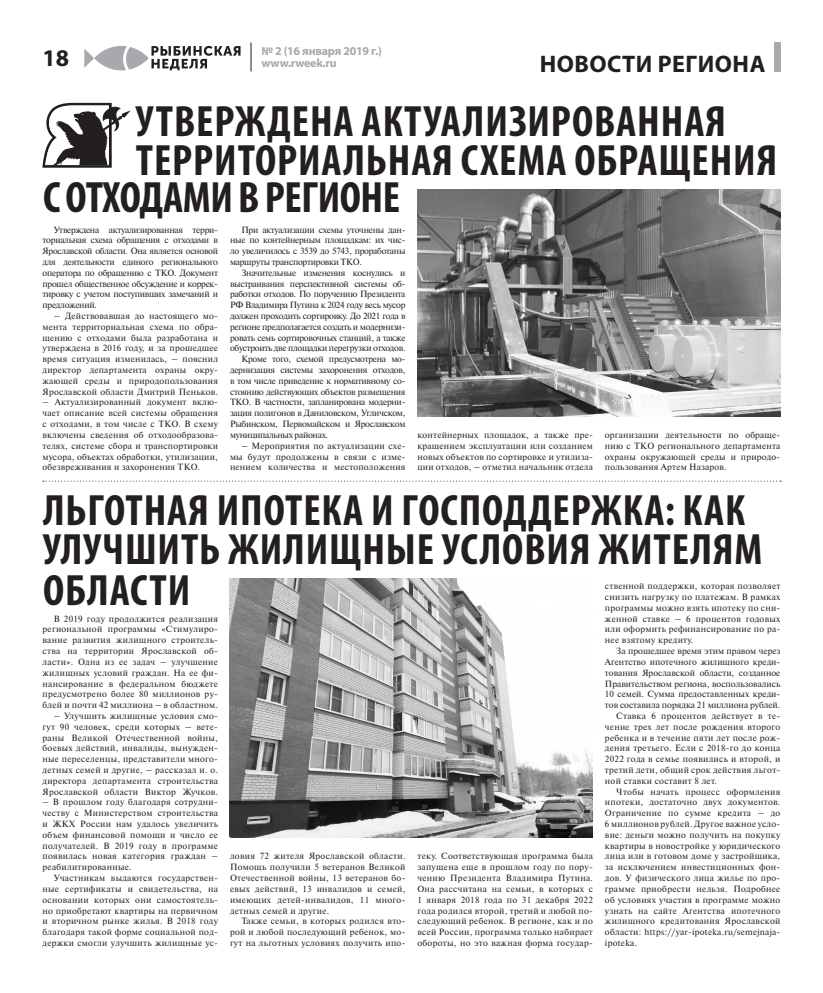
<style>
.page{position:relative;width:823px;height:993px;background:#fff}
.page>*{position:absolute;margin:0;border:0;box-sizing:border-box;transform-origin:0 0}
.Заголовок1{font:700 condensed 44px/39px "Myriad Pro";letter-spacing:.02em;color:#231f20}
.Заголовок1-2{font:700 condensed 44px "Myriad Pro";letter-spacing:-.01em;color:#231f20}
.рубрика1{font:700 24px "Myriad Pro";letter-spacing:.02em;color:#231f20}
.t1{font:700 12px/12px "Myriad Pro";letter-spacing:-.02em;color:#a8a9ad}
.Основной_текст1{font:9px/10.8px "Newton C";letter-spacing:.02em;color:#231f20;text-align:justify}
</style>
<div class="page">
<svg style="left:250px;top:43px;width:1px;height:28px"></svg>
<svg style="left:84px;top:46px;width:156px;height:24px"></svg>
<div style="left:773px;top:43px;width:7px;height:29px;background:#a8a9ad"></div>
<svg style="left:42px;top:103px;width:88px;height:65px"></svg>
<img style="left:417px;top:189px;width:363px;height:227px">
<img style="left:229px;top:578px;width:363px;height:259px">
<svg style="left:43px;top:480px;width:737px;height:1px"></svg>
<p class="рубрика1" style="left:43px;top:42px;width:28px">18</p>
<h3 class="t1" style="left:261px;top:45px;width:122px">№ 2 (16 января 2019 г.) www.rweek.ru</h3>
<p class="рубрика1" style="left:539px;top:48px;width:227px">НОВОСТИ РЕГИОНА</p>
<p class="Заголовок1" style="left:136px;top:101px;width:642px">УТВЕРЖДЕНА АКТУАЛИЗИРОВАННАЯ<br>ТЕРРИТОРИАЛЬНАЯ СХЕМА ОБРАЩЕНИЯ</p>
<p class="Заголовок1-2" style="left:43px;top:169px;width:358px">С ОТХОДАМИ В РЕГИОНЕ</p>
<p class="Основной_текст1" style="left:43px;top:224px;width:177px;text-indent:11px">Утверждена актуализированная терри&shy;ториальная схема обращения с отходами в Ярославской области. Она является основой для деятельности единого регионального оператора по обращению с ТКО. Документ прошел общественное обсуждение и коррек&shy;тировку с учетом поступивших замечаний и предложений.</p>
<p class="Основной_текст1" style="left:43px;top:310px;width:177px;text-indent:11px">– Действовавшая до настоящего мо&shy;мента территориальная схема по обра&shy;щению с отходами была разработана и утверждена в 2016 году, и за прошедшее время ситуация изменилась, – пояснил директор департамента охраны окру&shy;жающей среды и природопользования Ярославской области Дмитрий Пеньков.</p>
<p class="Основной_текст1" style="left:43px;top:397px;width:177px">– Актуализированный документ вклю&shy;чает описание всей системы обращения с отходами, в том числе с ТКО. В схему включены сведения об отходообразова&shy;телях, системе сбора и транспортировки мусора, объектах обработки, утилизации, обезвреживания и захоронения ТКО.</p>
<p class="Основной_текст1" style="left:230px;top:224px;width:177px;text-indent:11px">При актуализации схемы уточнены дан&shy;ные по контейнерным площадкам: их чис&shy;ло увеличилось с 3539 до 5743, проработаны маршруты транспортировки ТКО.</p>
<p class="Основной_текст1" style="left:230px;top:267px;width:177px;text-indent:11px">Значительные изменения коснулись и выстраивания перспективной системы об&shy;работки отходов. По поручению Президента РФ Владимира Путина к 2024 году весь мусор должен проходить сортировку. До 2021 года в регионе предполагается создать и модернизи&shy;ровать семь сортировочных станций, а также обустроить две площадки перегрузки отходов.</p>
<p class="Основной_текст1" style="left:230px;top:353px;width:177px;text-indent:11px">Кроме того, схемой предусмотрена мо&shy;дернизация системы захоронения отходов, в том числе приведение к нормативному со&shy;стоянию действующих объектов размещения ТКО. В частности, запланирована модерни&shy;зация полигонов в Даниловском, Угличском, Рыбинском, Первомайском и Ярославском муниципальных районах.</p>
<p class="Основной_текст1" style="left:230px;top:440px;width:177px;text-indent:11px">– Мероприятия по актуализации схе&shy;мы будут продолжены в связи с изме&shy;нением количества и местоположения</p>
<p class="Основной_текст1" style="left:417px;top:429px;width:177px">контейнерных площадок, а также пре&shy;кращением эксплуатации или созданием новых объектов по сортировке и утилиза&shy;ции отходов, – отметил начальник отдела</p>
<p class="Основной_текст1" style="left:604px;top:429px;width:177px">организации деятельности по обраще&shy;нию с ТКО регионального департамента охраны окружающей среды и природо&shy;пользования Артем Назаров.</p>
<p class="Заголовок1" style="left:43px;top:489px;width:720px">ЛЬГОТНАЯ ИПОТЕКА И ГОСПОДДЕРЖКА: КАК<br>УЛУЧШИТЬ ЖИЛИЩНЫЕ УСЛОВИЯ ЖИТЕЛЯМ</p>
<p class="Заголовок1" style="left:43px;top:569px;width:149px">ОБЛАСТИ</p>
<p class="Основной_текст1" style="left:43px;top:613px;width:177px;text-indent:11px">В 2019 году продолжится реализация региональной программы «Стимулиро&shy;вание развития жилищного строитель&shy;ства на территории Ярославской об&shy;ласти». Одна из ее задач – улучшение жилищных условий граждан. На ее фи&shy;нансирование в федеральном бюджете предусмотрено более 80 миллионов ру&shy;блей и почти 42 миллиона – в областном.</p>
<p class="Основной_текст1" style="left:43px;top:710px;width:177px;text-indent:11px">– Улучшить жилищные условия смо&shy;гут 90 человек, среди которых – вете&shy;раны Великой Отечественной войны, боевых действий, инвалиды, вынужден&shy;ные переселенцы, представители много&shy;детных семей и другие, – рассказал и. о. директора департамента строительства Ярославской области Виктор Жучков.</p>
<p class="Основной_текст1" style="left:43px;top:796px;width:177px">– В прошлом году благодаря сотрудни&shy;честву с Министерством строительства и ЖКХ России нам удалось увеличить объем финансовой помощи и число ее получателей. В 2019 году в программе появилась новая категория граждан – реабилитированные.</p>
<p class="Основной_текст1" style="left:43px;top:872px;width:177px;text-indent:11px">Участникам выдаются государствен&shy;ные сертификаты и свидетельства, на основании которых они самостоятель&shy;но приобретают квартиры на первичном и вторичном рынке жилья. В 2018 году благодаря такой форме социальной под&shy;держки смогли улучшить жилищные ус-</p>
<p class="Основной_текст1" style="left:230px;top:850px;width:177px">ловия 72 жителя Ярославской области.<br>Помощь получили 5 ветеранов Великой Отечественной войны, 13 ветеранов бо&shy;евых действий, 13 инвалидов и семей, имеющих детей-инвалидов, 11 много&shy;детных семей и другие.</p>
<p class="Основной_текст1" style="left:230px;top:915px;width:177px;text-indent:11px">Также семьи, в которых родился вто&shy;рой и любой последующий ребенок, мо&shy;гут на льготных условиях получить ипо-</p>
<p class="Основной_текст1" style="left:417px;top:850px;width:177px">теку. Соответствующая программа была запущена еще в прошлом году по пору&shy;чению Президента Владимира Путина.<br>Она рассчитана на семьи, в которых с 1 января 2018 года по 31 декабря 2022 года родился второй, третий и любой по&shy;следующий ребенок. В регионе, как и по всей России, программа только набирает обороты, но это важная форма государ-</p>
<p class="Основной_текст1" style="left:604px;top:580px;width:177px">ственной поддержки, которая позволяет снизить нагрузку по платежам. В рамках программы можно взять ипотеку по сни&shy;женной ставке – 6 процентов годовых или оформить рефинансирование по ра&shy;нее взятому кредиту.</p>
<p class="Основной_текст1" style="left:604px;top:645px;width:177px;text-indent:11px">За прошедшее время этим правом через Агентство ипотечного жилищного креди&shy;тования Ярославской области, созданное Правительством региона, воспользовались 10 семей. Сумма предоставленных креди&shy;тов составила порядка 21 миллиона рублей.</p>
<p class="Основной_текст1" style="left:604px;top:710px;width:177px;text-indent:11px">Ставка 6 процентов действует в те&shy;чение трех лет после рождения второго ребенка и в течение пяти лет после рож&shy;дения третьего. Если с 2018-го до конца 2022 года в семье появились и второй, и третий дети, общий срок действия льгот&shy;ной ставки составит 8 лет.</p>
<p class="Основной_текст1" style="left:604px;top:785px;width:177px;text-indent:11px">Чтобы начать процесс оформления ипотеки, достаточно двух документов.<br>Ограничение по сумме кредита – до 6 миллионов рублей. Другое важное усло&shy;вие: деньги можно получить на покупку квартиры в новостройке у юридического лица или в готовом доме у застройщика, за исключением инвестиционных фон&shy;дов. У физического лица жилье по про&shy;грамме приобрести нельзя. Подробнее об условиях участия в программе можно узнать на сайте Агентства ипотечного жилищного кредитования Ярославской области: https://yar-ipoteka.ru/semejnaja&shy;ipoteka.</p>
</div>
